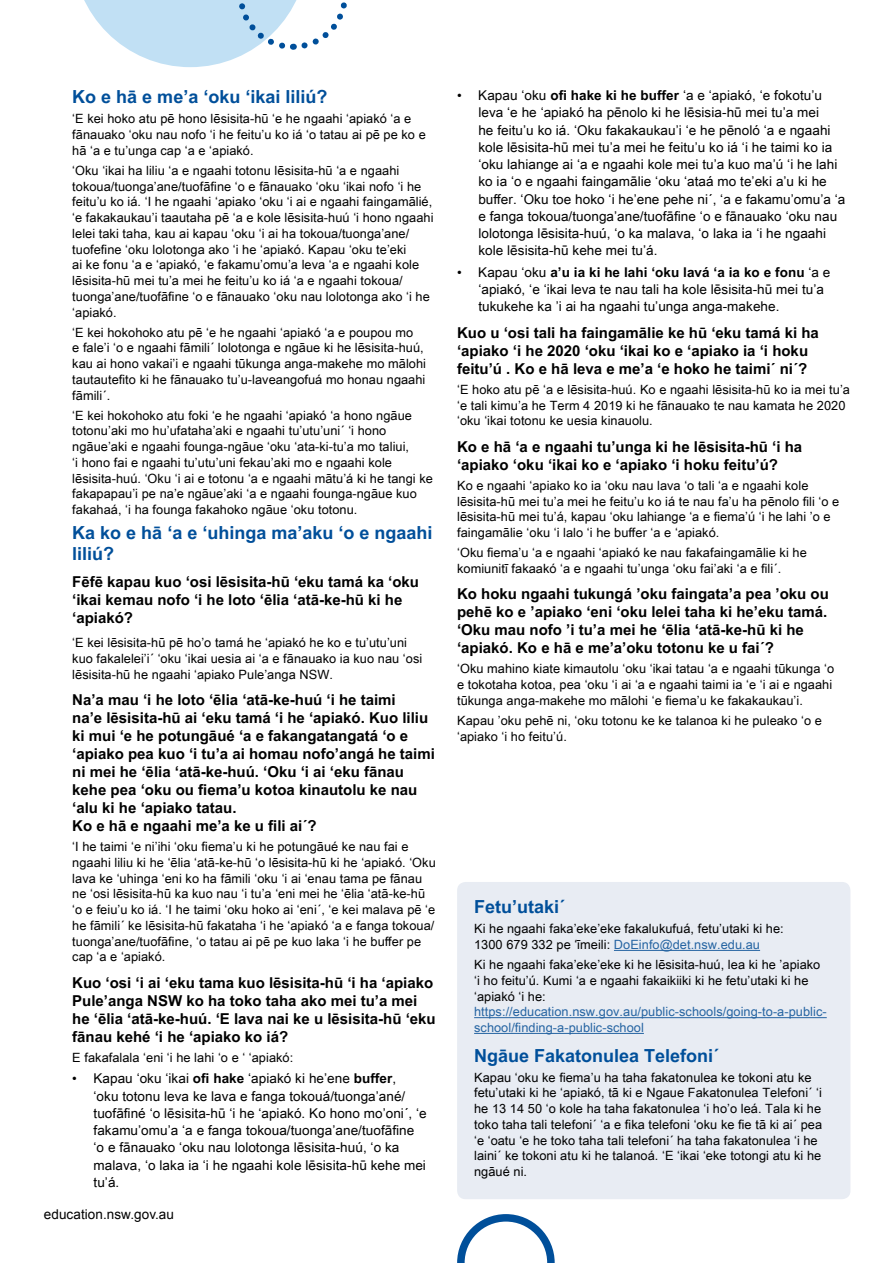
<style>
.page{position:relative;width:893px;height:1263px;background:#fff}
.page>*{position:absolute;margin:0;border:0;box-sizing:border-box;transform-origin:0 0}
.t1{font:700 18px/21px "Arial Unicode MS";color:#004f9a}
.t2{font:700 15px/18px "Arial Unicode MS";color:#000}
.t3{font:13.5px/17.2px "Arial Unicode MS";letter-spacing:.005em;color:#000}
.t4{font:13.5px "Arial";letter-spacing:.005em;color:#000}
.link{font:12.75px/15.8px "Arial Unicode MS";letter-spacing:.005em;color:#000}
.s1{font-weight:700}
.s2{color:#2564a2}
</style>
<div class="page">
<div style="left:457px;top:882px;width:393px;height:317px;background:#e8ecf3;border-radius:9px"></div>
<hr style="left:614px;top:950px;width:146px;height:1px;background:#2564a2">
<hr style="left:474px;top:1017px;width:353px;height:1px;background:#2564a2">
<hr style="left:474px;top:1033px;width:170px;height:1px;background:#2564a2">
<svg style="left:84px;top:0;width:263px;height:67px"></svg>
<svg style="left:457px;top:1214px;width:98px;height:49px"></svg>
<h3 class="t1" style="left:72px;top:87px;width:257px">Ko e hā e me’a ‘oku ‘ikai liliú?</h3>
<p class="link" style="left:72px;top:111px;width:355px">‘E kei hoko atu pē hono lēsisita-hū ‘e he ngaahi ‘apiakó ‘a e fānauako ‘oku nau nofo ‘i he feitu’u ko iá ‘o tatau ai pē pe ko e hā ‘a e tu’unga cap ‘a e ‘apiakó.</p>
<p class="link" style="left:72px;top:162px;width:363px">‘Oku ‘ikai ha liliu ‘a e ngaahi totonu lēsisita-hū ‘a e ngaahi tokoua/tuonga’ane/tuofāfine ‘o e fānauako ‘oku ‘ikai nofo ‘i he feitu’u ko iá. ‘I he ngaahi ‘apiako ‘oku ‘i ai e ngaahi faingamālié, ‘e fakakaukau’i taautaha pē ‘a e kole lēsisita-huú ‘i hono ngaahi lelei taki taha, kau ai kapau ‘oku ‘i ai ha tokoua/tuonga’ane/ tuofefine ‘oku lolotonga ako ‘i he ‘apiakó. Kapau ‘oku te’eki<br>ai ke fonu ‘a e ‘apiakó, ‘e fakamu’omu’a leva ‘a e ngaahi kole lēsisita-hū mei tu’a mei he feitu’u ko iá ‘a e ngaahi tokoua/ tuonga’ane/tuofāfine ‘o e fānauako ‘oku nau lolotonga ako ‘i he ‘apiakó.</p>
<p class="link" style="left:72px;top:324px;width:355px">‘E kei hokohoko atu pē ‘e he ngaahi ‘apiakó ‘a e poupou mo<br>e fale’i ‘o e ngaahi fāmili´ lolotonga e ngāue ki he lēsisita-huú, kau ai hono vakai’i e ngaahi tūkunga anga-makehe mo mālohi tautautefito ki he fānauako tu’u-laveangofuá mo honau ngaahi fāmili´.</p>
<p class="link" style="left:72px;top:407px;width:362px">‘E kei hokohoko atu foki ‘e he ngaahi ‘apiakó ‘a hono ngāue totonu’aki mo hu’ufataha’aki e ngaahi tu’utu’uni´ ‘i hono ngāue’aki e ngaahi founga-ngāue ‘oku ‘ata-ki-tu’a mo taliui,<br>‘i hono fai e ngaahi tu’utu’uni fekau’aki mo e ngaahi kole lēsisita-huú. ‘Oku ‘i ai e totonu ‘a e ngaahi mātu’á ki he tangi ke fakapapau’i pe na’e ngāue’aki ‘a e ngaahi founga-ngāue kuo fakahaá, ‘i ha founga fakahoko ngāue ‘oku totonu.</p>
<p class="t1" style="left:72px;top:523px;width:362px">Ka ko e hā ‘a e ‘uhinga ma’aku ‘o e ngaahi liliú?</p>
<h4 class="t2" style="left:72px;top:573px;width:348px">Fēfē kapau kuo ‘osi lēsisita-hū ‘eku tamá ka ‘oku ‘ikai kemau nofo ‘i he loto ‘ēlia ‘atā-ke-hū ki he ‘apiakó?</h4>
<h4 class="link" style="left:72px;top:634px;width:351px">‘E kei lēsisita-hū pē ho’o tamá he ‘apiakó he ko e tu’utu’uni kuo fakalelei’i´ ‘oku ‘ikai uesia ai ‘a e fānauako ia kuo nau ‘osi lēsisita-hū he ngaahi ‘apiako Pule’anga NSW.</h4>
<h4 class="t2" style="left:72px;top:691px;width:364px">Na’a mau ‘i he loto ‘ēlia ‘atā-ke-huú ‘i he taimi<br>na’e lēsisita-hū ai ‘eku tamá ‘i he ‘apiakó. Kuo liliu ki mui ‘e he potungāué ‘a e fakangatangatá ‘o e ‘apiako pea kuo ‘i tu’a ai homau nofo’angá he taimi ni mei he ‘ēlia ‘atā-ke-huú. ‘Oku ‘i ai ‘eku fānau kehe pea ‘oku ou fiema’u kotoa kinautolu ke nau ‘alu ki he ‘apiako tatau.<br>Ko e hā e ngaahi me’a ke u fili ai´?</h4>
<p class="link" style="left:72px;top:838px;width:365px">‘I he taimi ‘e ni’ihi ‘oku fiema’u ki he potungāué ke nau fai e ngaahi liliu ki he ‘ēlia ‘atā-ke-hū ‘o lēsisita-hū ki he ‘apiakó. ‘Oku lava ke ‘uhinga ‘eni ko ha fāmili ‘oku ‘i ai ‘enau tama pe fānau ne ‘osi lēsisita-hū ka kuo nau ‘i tu’a ‘eni mei he ‘ēlia ‘atā-ke-hū ‘o e feiu’u ko iá. ‘I he taimi ‘oku hoko ai ‘eni´, ‘e kei malava pē ‘e he fāmili´ ke lēsisita-hū fakataha ‘i he ‘apiakó ‘a e fanga tokoua/ tuonga’ane/tuofāfine, ‘o tatau ai pē pe kuo laka ‘i he buffer pe cap ‘a e ‘apiakó.</p>
<h4 class="t2" style="left:72px;top:974px;width:365px">Kuo ‘osi ‘i ai ‘eku tama kuo lēsisita-hū ‘i ha ‘apiako Pule’anga NSW ko ha toko taha ako mei tu’a mei he ‘ēlia ‘atā-ke-huú. ‘E lava nai ke u lēsisita-hū ‘eku fānau kehé ‘i he ‘apiako ko iá?</h4>
<p class="link" style="left:72px;top:1049px;width:223px">E fakafalala ‘eni ‘i he lahi ‘o e ‘ ‘apiakó:</p>
<p class="t3" style="left:94px;top:1070px;width:335px;text-indent:-21px">• Kapau ‘oku ‘ikai <span class="s1">ofi hake</span> ‘apiakó ki he’ene <span class="s1">buffer</span>,<br>‘oku totonu leva ke lava e fanga tokouá/tuonga’ané/ tuofāfiné ‘o lēsisita-hū ‘i he ‘apiakó. Ko hono mo’oni´, ‘e fakamu’omu’a ‘a e fanga tokoua/tuonga’ane/tuofāfine ‘o e fānauako ‘oku nau lolotonga lēsisita-huú, ‘o ka malava, ‘o laka ia ‘i he ngaahi kole lēsisita-hū kehe mei tu’á.</p>
<p class="t4" style="left:44px;top:1205px;width:132px">education.nsw.gov.au</p>
<p class="t3" style="left:478px;top:86px;width:368px;text-indent:-21px">• Kapau ‘oku <span class="s1">ofi hake ki he buffer</span> ‘a e ‘apiakó, ‘e fokotu’u leva ‘e he ‘apiakó ha pēnolo ki he lēsisia-hū mei tu’a mei<br>he feitu’u ko iá. ‘Oku fakakaukau’i ‘e he pēnoló ‘a e ngaahi kole lēsisita-hū mei tu’a mei he feitu’u ko iá ‘i he taimi ko ia ‘oku lahiange ai ‘a e ngaahi kole mei tu’a kuo ma’ú ‘i he lahi ko ia ‘o e ngaahi faingamālie ‘oku ‘ataá mo te’eki a’u ki he buffer. ‘Oku toe hoko ‘i he’ene pehe ni´, ‘a e fakamu’omu’a ‘a e fanga tokoua/tuonga’ane/tuofāfine ‘o e fānauako ‘oku nau lolotonga lēsisita-huú, ‘o ka malava, ‘o laka ia ‘i he ngaahi kole lēsisita-hū kehe mei tu’á.</p>
<p class="t3" style="left:478px;top:263px;width:353px;text-indent:-21px">• Kapau ‘oku <span class="s1">a’u ia ki he lahi ‘oku lavá ‘a ia ko e fonu</span> ‘a e ‘apiakó, ‘e ‘ikai leva te nau tali ha kole lēsisita-hū mei tu’a tukukehe ka ’i ai ha ngaahi tu’unga anga-makehe.</p>
<h4 class="t2" style="left:457px;top:324px;width:363px">Kuo u ‘osi tali ha faingamālie ke hū ‘eku tamá ki ha ‘apiako ‘i he 2020 ‘oku ‘ikai ko e ‘apiako ia ‘i hoku feitu’ú . Ko e hā leva e me’a ‘e hoko he taimi´ ni´?</h4>
<p class="link" style="left:457px;top:381px;width:394px">‘E hoko atu pē ‘a e lēsisita-huú. Ko e ngaahi lēsisita-hū ko ia mei tu’a ‘e tali kimu’a he Term 4 2019 ki he fānauako te nau kamata he 2020 ‘oku ‘ikai totonu ke uesia kinauolu.</p>
<h4 class="t2" style="left:457px;top:438px;width:347px">Ko e hā ‘a e ngaahi tu’unga ki he lēsisita-hū ‘i ha ‘apiako ‘oku ‘ikai ko e ‘apiako ‘i hoku feitu’ú?</h4>
<p class="link" style="left:457px;top:477px;width:384px">Ko e ngaahi ‘apiako ko ia ‘oku nau lava ‘o tali ‘a e ngaahi kole lēsisita-hū mei tu’a mei he feitu’u ko iá te nau fa’u ha pēnolo fili ‘o e lēsisita-hū mei tu’á, kapau ‘oku lahiange ‘a e fiema’ú ‘i he lahi ’o e faingamālie ‘oku ‘i lalo ‘i he buffer ‘a e ‘apiakó.</p>
<p class="link" style="left:457px;top:544px;width:351px">‘Oku fiema’u ‘a e ngaahi ‘apiakó ke nau fakafaingamālie ki he komiunitī fakaakó ‘a e ngaahi tu’unga ‘oku fai’aki ‘a e fili´.</p>
<h4 class="t2" style="left:457px;top:585px;width:373px">Ko hoku ngaahi tukungá ’oku faingata’a pea ’oku ou pehē ko e ’apiako ‘eni ‘oku lelei taha ki he’eku tamá. ‘Oku mau nofo ’i tu’a mei he ‘ēlia ‘atā-ke-hū ki he ‘apiakó. Ko e hā e me’a’oku totonu ke u fai´?</h4>
<p class="link" style="left:457px;top:661px;width:378px">‘Oku mahino kiate kimautolu ‘oku ‘ikai tatau ‘a e ngaahi tūkunga ‘o e tokotaha kotoa, pea ‘oku ‘i ai ‘a e ngaahi taimi ia ‘e ‘i ai e ngaahi tūkunga anga-makehe mo mālohi ‘e fiema’u ke fakakaukau’i.</p>
<p class="link" style="left:457px;top:712px;width:366px">Kapau ’oku pehē ni, ‘oku totonu ke ke talanoa ki he puleako ‘o e ‘apiako ‘i ho feitu’ú.</p>
<h3 class="t1" style="left:474px;top:897px;width:93px">Fetu’utaki´</h3>
<p class="link" style="left:474px;top:921px;width:311px">Ki he ngaahi faka’eke’eke fakalukufuá, fetu’utaki ki he:<br>1300 679 332 pe ‘īmeili: <span class="s2">DoEinfo@det.nsw.edu.au</span></p>
<p class="link" style="left:474px;top:956px;width:354px">Ki he ngaahi faka’eke’eke ki he lēsisita-huú, lea ki he ’apiako ‘i ho feitu’ú. Kumi ‘a e ngaahi fakaikiiki ki he fetu’utaki ki he ‘apiakó ‘i he: <span class="s2">https://education.nsw.gov.au/public-schools/going-to-a-public&shy;school/finding-a-public-school</span></p>
<h3 class="t1" style="left:474px;top:1045px;width:247px">Ngāue Fakatonulea Telefoni´</h3>
<p class="link" style="left:474px;top:1069px;width:349px">Kapau ‘oku ke fiema’u ha taha fakatonulea ke tokoni atu ke fetu’utaki ki he ‘apiakó, tā ki e Ngaue Fakatonulea Telefoni´ ‘i he 13 14 50 ‘o kole ha taha fakatonulea ‘i ho’o leá. Tala ki he toko taha tali telefoni´ ‘a e fika telefoni ‘oku ke fie tā ki ai´ pea ‘e ‘oatu ‘e he toko taha tali telefoni´ ha taha fakatonulea ‘i he laini´ ke tokoni atu ki he talanoá. ‘E ‘ikai ‘eke totongi atu ki he ngāué ni.</p>
</div>
